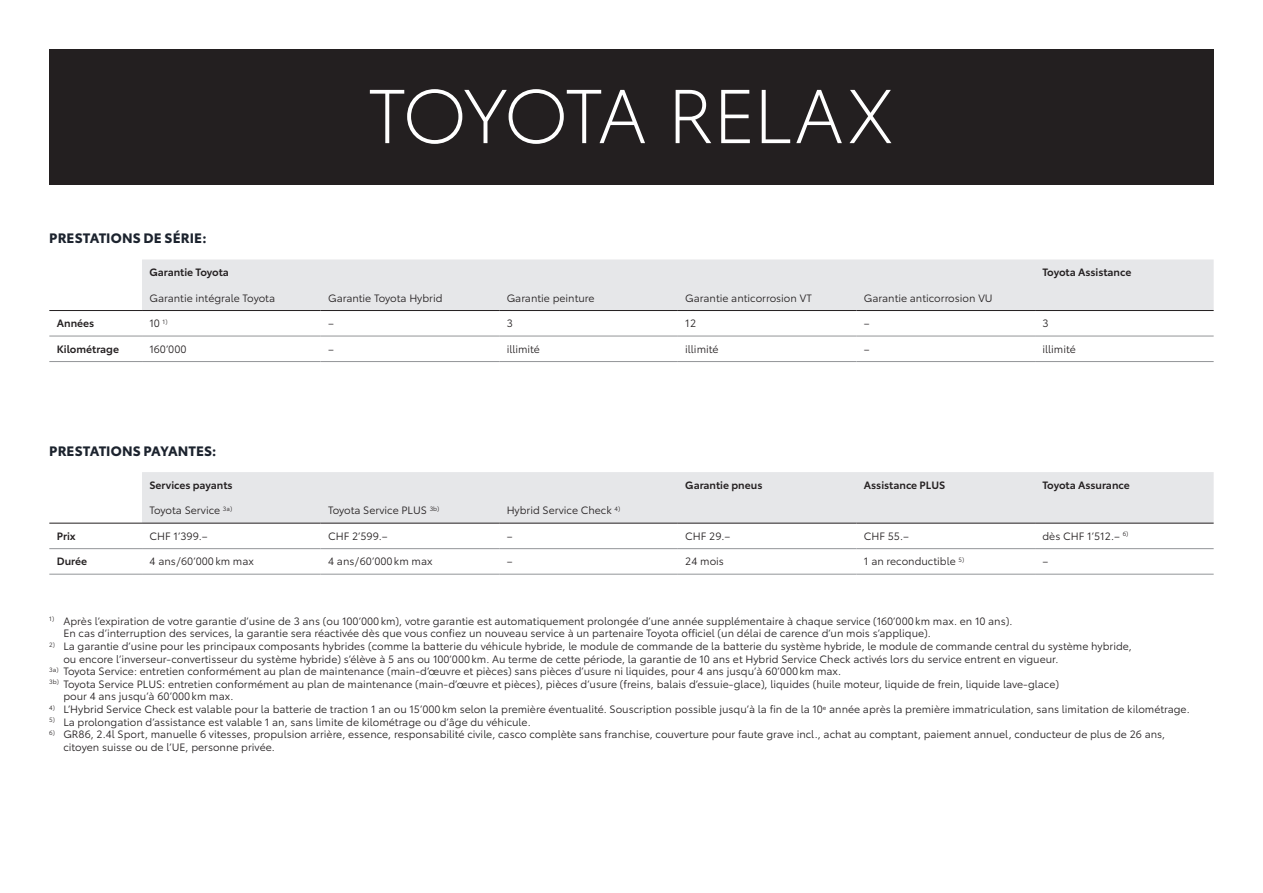
<style>
.page{position:relative;width:1263px;height:893px;background:#fff}
.page>*{position:absolute;margin:0;border:0;box-sizing:border-box;transform-origin:0 0}
.t1{font:300 75px "Toyota Type";letter-spacing:-.055em;color:#fff}
.t2{font:700 13.5px "Toyota Type";letter-spacing:.005em;color:#1c232e}
.t3{font:10.5px/12.6px "Toyota Type";color:#231f20}
.t4{font:600 10.5px "Toyota Type";color:#231f20}
</style>
<div class="page">
<div style="left:49px;top:49px;width:1165px;height:135px;background:#231f20"></div>
<div style="left:142px;top:259px;width:1072px;height:51px;background:#e6e7e9"></div>
<hr style="left:49px;top:310px;width:93px;height:1px;background:#231f20">
<hr style="left:49px;top:336px;width:93px;height:1px;background:#939598">
<hr style="left:142px;top:336px;width:179px;height:1px;background:#939598">
<hr style="left:321px;top:336px;width:178px;height:1px;background:#939598">
<hr style="left:499px;top:336px;width:179px;height:1px;background:#939598">
<hr style="left:678px;top:336px;width:178px;height:1px;background:#939598">
<hr style="left:856px;top:336px;width:179px;height:1px;background:#939598">
<hr style="left:1035px;top:336px;width:179px;height:1px;background:#939598">
<hr style="left:49px;top:361px;width:93px;height:1px;background:#939598">
<hr style="left:142px;top:361px;width:179px;height:1px;background:#939598">
<hr style="left:321px;top:361px;width:178px;height:1px;background:#939598">
<hr style="left:499px;top:361px;width:179px;height:1px;background:#939598">
<hr style="left:678px;top:361px;width:178px;height:1px;background:#939598">
<hr style="left:856px;top:361px;width:179px;height:1px;background:#939598">
<hr style="left:1035px;top:361px;width:179px;height:1px;background:#939598">
<hr style="left:142px;top:310px;width:179px;height:1px;background:#231f20">
<hr style="left:321px;top:310px;width:178px;height:1px;background:#231f20">
<hr style="left:499px;top:310px;width:179px;height:1px;background:#231f20">
<hr style="left:678px;top:310px;width:178px;height:1px;background:#231f20">
<hr style="left:856px;top:310px;width:179px;height:1px;background:#231f20">
<hr style="left:1035px;top:310px;width:179px;height:1px;background:#231f20">
<div style="left:142px;top:472px;width:1072px;height:51px;background:#e6e7e9"></div>
<hr style="left:49px;top:548px;width:93px;height:1px;background:#939598">
<hr style="left:142px;top:548px;width:179px;height:1px;background:#939598">
<hr style="left:321px;top:548px;width:178px;height:1px;background:#939598">
<hr style="left:499px;top:548px;width:179px;height:1px;background:#939598">
<hr style="left:678px;top:548px;width:178px;height:1px;background:#939598">
<hr style="left:856px;top:548px;width:179px;height:1px;background:#939598">
<hr style="left:1035px;top:548px;width:179px;height:1px;background:#939598">
<hr style="left:49px;top:574px;width:93px;height:1px;background:#939598">
<hr style="left:142px;top:574px;width:179px;height:1px;background:#939598">
<hr style="left:321px;top:574px;width:178px;height:1px;background:#939598">
<hr style="left:499px;top:574px;width:179px;height:1px;background:#939598">
<hr style="left:678px;top:574px;width:178px;height:1px;background:#939598">
<hr style="left:856px;top:574px;width:179px;height:1px;background:#939598">
<hr style="left:1035px;top:574px;width:179px;height:1px;background:#939598">
<hr style="left:49px;top:523px;width:93px;height:1px;background:#231f20">
<hr style="left:142px;top:523px;width:179px;height:1px;background:#231f20">
<hr style="left:321px;top:523px;width:178px;height:1px;background:#231f20">
<hr style="left:499px;top:523px;width:179px;height:1px;background:#231f20">
<hr style="left:678px;top:523px;width:178px;height:1px;background:#231f20">
<hr style="left:856px;top:523px;width:179px;height:1px;background:#231f20">
<hr style="left:1035px;top:523px;width:179px;height:1px;background:#231f20">
<p class="t2" style="left:49px;top:228px;width:159px">PRESTATIONS DE SÉRIE:</p>
<h1 class="t1" style="left:368px;top:62px;width:529px">TOYOTA RELAX</h1>
<p class="t4" style="left:149px;top:264px;width:81px">Garantie Toyota</p>
<p class="t4" style="left:1042px;top:264px;width:90px">Toyota Assistance</p>
<p class="t3" style="left:149px;top:291px;width:127px">Garantie intégrale Toyota</p>
<p class="t3" style="left:328px;top:291px;width:116px">Garantie Toyota Hybrid</p>
<p class="t3" style="left:507px;top:291px;width:89px">Garantie peinture</p>
<p class="t3" style="left:685px;top:291px;width:128px">Garantie anticorrosion VT</p>
<p class="t3" style="left:864px;top:291px;width:130px">Garantie anticorrosion VU</p>
<p class="t4" style="left:57px;top:315px;width:39px">Années</p>
<p class="t3" style="left:149px;top:316px;width:20px">10 <sup>1)</sup></p>
<p class="t3" style="left:328px;top:316px;width:7px">–</p>
<p class="t3" style="left:507px;top:316px;width:8px">3</p>
<p class="t3" style="left:685px;top:316px;width:12px">12</p>
<p class="t3" style="left:864px;top:316px;width:7px">–</p>
<p class="t3" style="left:1042px;top:316px;width:8px">3</p>
<p class="t4" style="left:57px;top:341px;width:64px">Kilométrage</p>
<p class="t3" style="left:149px;top:342px;width:39px">160’000</p>
<p class="t3" style="left:328px;top:342px;width:7px">–</p>
<p class="t3" style="left:507px;top:342px;width:35px">illimité</p>
<p class="t3" style="left:685px;top:342px;width:35px">illimité</p>
<p class="t3" style="left:864px;top:342px;width:7px">–</p>
<p class="t3" style="left:1042px;top:342px;width:35px">illimité</p>
<p class="t2" style="left:49px;top:440px;width:168px">PRESTATIONS PAYANTES:</p>
<p class="t4" style="left:149px;top:477px;width:85px">Services payants</p>
<p class="t4" style="left:685px;top:477px;width:79px">Garantie pneus</p>
<p class="t4" style="left:864px;top:477px;width:83px">Assistance PLUS</p>
<p class="t4" style="left:1042px;top:477px;width:89px">Toyota Assurance</p>
<p class="t3" style="left:149px;top:503px;width:84px">Toyota Service <sup>3a)</sup></p>
<p class="t3" style="left:328px;top:503px;width:113px">Toyota Service PLUS <sup>3b)</sup></p>
<p class="t3" style="left:507px;top:503px;width:115px">Hybrid Service Check <sup>4)</sup></p>
<p class="t4" style="left:57px;top:528px;width:21px">Prix</p>
<p class="t3" style="left:149px;top:529px;width:60px">CHF 1’399.–</p>
<p class="t3" style="left:328px;top:529px;width:61px">CHF 2’599.–</p>
<p class="t3" style="left:507px;top:529px;width:7px">–</p>
<p class="t3" style="left:685px;top:529px;width:47px">CHF 29.–</p>
<p class="t3" style="left:864px;top:529px;width:47px">CHF 55.–</p>
<p class="t3" style="left:1042px;top:529px;width:87px">dès CHF 1’512.– <sup>6)</sup></p>
<p class="t4" style="left:57px;top:553px;width:32px">Durée</p>
<p class="t3" style="left:149px;top:554px;width:106px">4 ans / 60’000 km max</p>
<p class="t3" style="left:328px;top:554px;width:106px">4 ans / 60’000 km max</p>
<p class="t3" style="left:507px;top:554px;width:7px">–</p>
<p class="t3" style="left:685px;top:554px;width:40px">24 mois</p>
<p class="t3" style="left:864px;top:554px;width:102px">1 an reconductible <sup>5)</sup></p>
<p class="t3" style="left:1042px;top:554px;width:7px">–</p>
<p class="t3" style="left:63px;top:614px;width:951px;text-indent:-14px"><sup>1)</sup> Après l’expiration de votre garantie d’usine de 3 ans (ou 100’000 km), votre garantie est automatiquement prolongée d’une année supplémentaire à chaque service (160’000 km max. en 10 ans).<br>En cas d’interruption des services, la garantie sera réactivée dès que vous confiez un nouveau service à un partenaire Toyota officiel (un délai de carence d’un mois s’applique).</p>
<p class="t3" style="left:49px;top:639px;width:1084px"><sup>2)</sup> La garantie d’usine pour les principaux composants hybrides (comme la batterie du véhicule hybride, le module de commande de la batterie du système hybride, le module de commande central du système hybride,</p>
<p class="t3" style="left:63px;top:652px;width:997px">ou encore l’inverseur-convertisseur du système hybride) s’élève à 5 ans ou 100’000 km. Au terme de cette période, la garantie de 10 ans et Hybrid Service Check activés lors du service entrent en vigueur.</p>
<p class="t3" style="left:49px;top:664px;width:793px"><sup>3a)</sup> Toyota Service: entretien conformément au plan de maintenance (main-d’œuvre et pièces) sans pièces d’usure ni liquides, pour 4 ans jusqu’à 60’000 km max.</p>
<p class="t3" style="left:49px;top:677px;width:1011px"><sup>3b)</sup> Toyota Service PLUS: entretien conformément au plan de maintenance (main-d’œuvre et pièces), pièces d’usure (freins, balais d’essuie-glace), liquides (huile moteur, liquide de frein, liquide lave-glace)</p>
<p class="t3" style="left:63px;top:690px;width:172px">pour 4 ans jusqu’à 60’000 km max.</p>
<p class="t3" style="left:49px;top:702px;width:1142px"><sup>4)</sup> L’Hybrid Service Check est valable pour la batterie de traction 1 an ou 15’000 km selon la première éventualité. Souscription possible jusqu’à la fin de la 10<sup>e</sup> année après la première immatriculation, sans limitation de kilométrage.</p>
<p class="t3" style="left:49px;top:715px;width:483px"><sup>5)</sup> La prolongation d’assistance est valable 1 an, sans limite de kilométrage ou d’âge du véhicule.</p>
<p class="t3" style="left:63px;top:727px;width:1103px;text-indent:-14px"><sup>6)</sup> GR86, 2.4l Sport, manuelle 6 vitesses, propulsion arrière, essence, responsabilité civile, casco complète sans franchise, couverture pour faute grave incl., achat au comptant, paiement annuel, conducteur de plus de 26 ans, citoyen suisse ou de l’UE, personne privée.</p>
</div>
